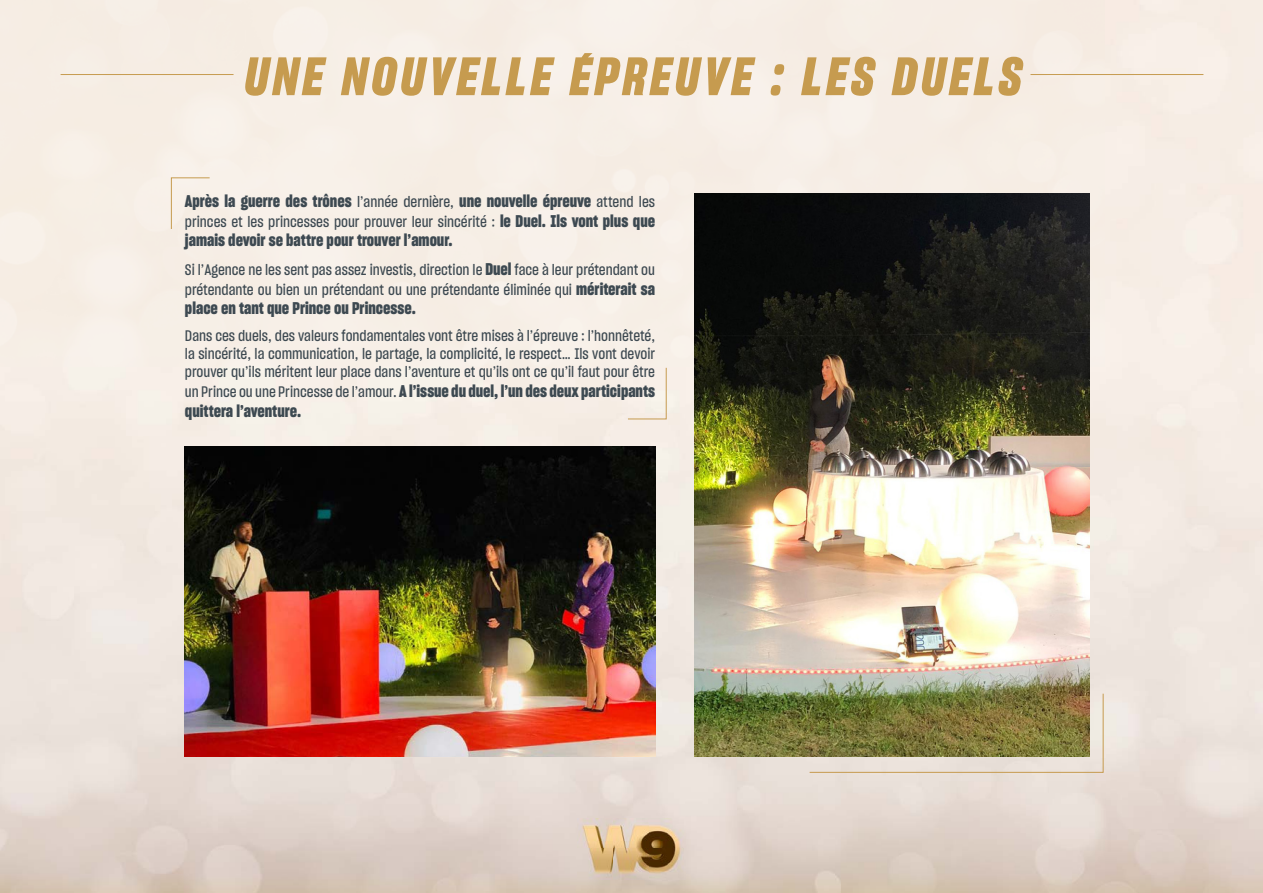
<style>
.page{position:relative;width:1263px;height:893px;background:#fff}
.page>*{position:absolute;margin:0;border:0;box-sizing:border-box;transform-origin:0 0}
.t1{font:52.5px "W9 Sharp Grotesk Bold Italic 15";letter-spacing:.075em;color:#c69b4f}
.t2{font:16.5px/19.8px "W9 Sharp Grotesk Bold 15";color:#3d4951}
.t3{font:15px/18px "W9 Sharp Grotesk Medium 15";color:#3d4951}
.s1{font-family:"W9 Sharp Grotesk Medium 15";font-size:15px}
.s2{font-family:"W9 Sharp Grotesk Bold 15";font-size:16.5px}
</style>
<div class="page">
<img style="left:0;top:0;width:1263px;height:893px">
<div style="left:171px;top:177px;width:39px;height:53px;background:#f6eee5"></div>
<svg style="left:627px;top:367px;width:40px;height:53px"></svg>
<svg style="left:809px;top:693px;width:295px;height:80px"></svg>
<img style="left:185px;top:446px;width:470px;height:311px">
<img style="left:694px;top:194px;width:396px;height:563px">
<img style="left:577px;top:818px;width:109px;height:61px">
<hr style="left:61px;top:74px;width:173px;height:1px;background:#c69b4f">
<hr style="left:1030px;top:74px;width:173px;height:1px;background:#c69b4f">
<h1 class="t1" style="left:245px;top:42px;width:779px">UNE NOUVELLE ÉPREUVE : LES DUELS</h1>
<p class="t2" style="left:185px;top:191px;width:472px">Après la guerre des trônes <span class="s1">l’année dernière,</span> une nouvelle épreuve <span class="s1">attend les</span></p>
<p class="t3" style="left:185px;top:212px;width:472px">princes et les princesses pour prouver leur sincérité : <span class="s2">le Duel. Ils vont plus que</span></p>
<p class="t2" style="left:185px;top:231px;width:269px">jamais devoir se battre pour trouver l’amour.</p>
<p class="t3" style="left:185px;top:259px;width:472px;line-height:19.8px">Si l’Agence ne les sent pas assez investis, direction le <span class="s2">Duel</span> face à leur prétendant ou prétendante ou bien un prétendant ou une prétendante éliminée qui <span class="s2">mériterait sa</span></p>
<p class="t2" style="left:185px;top:298px;width:232px">place en tant que Prince ou Princesse.</p>
<p class="t3" style="left:185px;top:326px;width:472px;text-align:justify">Dans ces duels, des valeurs fondamentales vont être mises à l’épreuve : l’honnêteté, la sincérité, la communication, le partage, la complicité, le respect… Ils vont devoir prouver qu’ils méritent leur place dans l’aventure et qu’ils ont ce qu’il faut pour être</p>
<p class="t2" style="left:185px;top:381px;width:472px"><span class="s1">un Prince ou une Princesse de l’amour.</span> A l’issue du duel, l’un des deux participants quittera l’aventure.</p>
</div>
